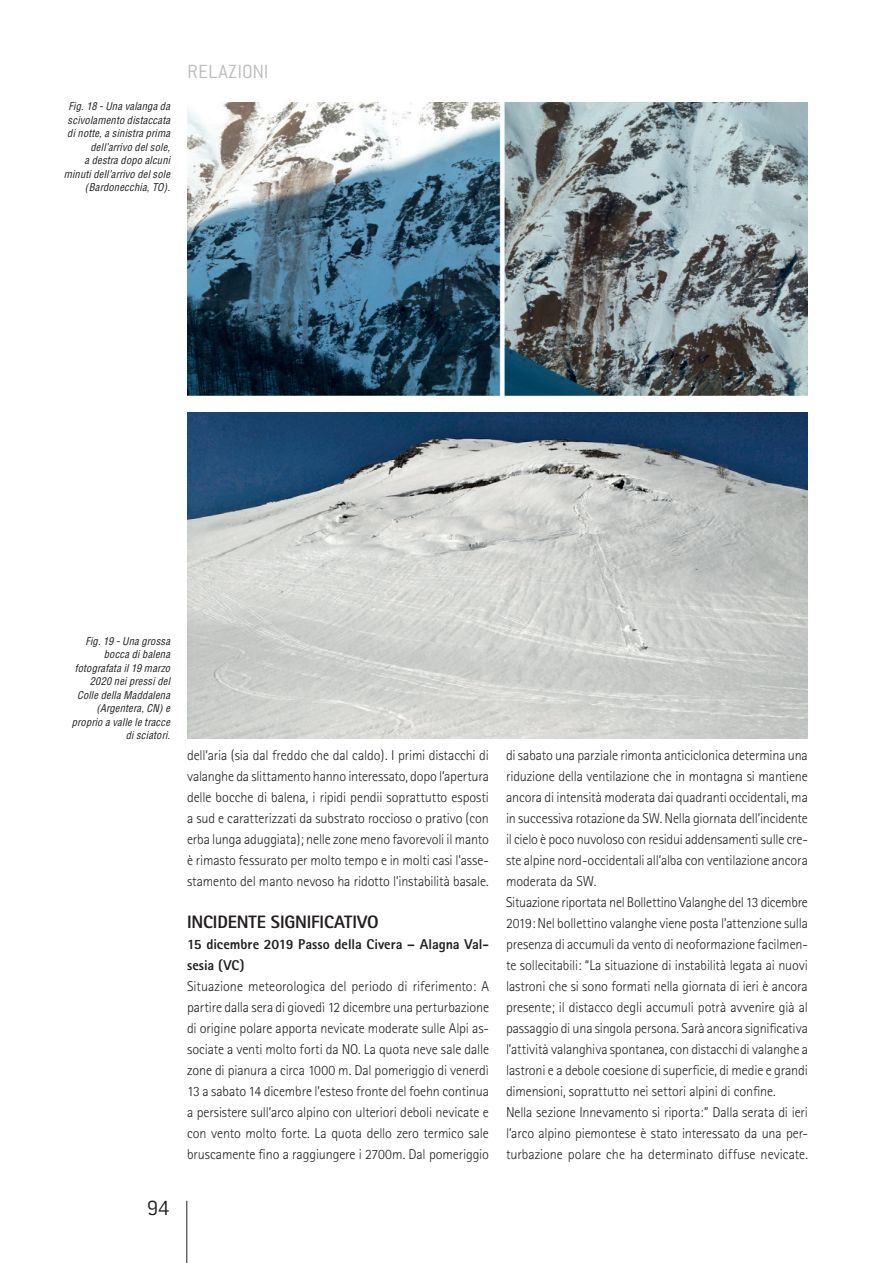
<style>
.page{position:relative;width:893px;height:1263px;background:#fff}
.page>*{position:absolute;margin:0;border:0;box-sizing:border-box;transform-origin:0 0}
.t1{font:300 22.5px "Conduit ITC";color:#231f20}
.t2{font:300 21px "Conduit ITC";letter-spacing:.01em;color:#bcbdc0}
.t3{font:800 18px "Rotis Sans Serif";letter-spacing:-.01em;color:#231f20}
.t4{font:300 14.25px/21px "Rotis Sans Serif";letter-spacing:-.01em;color:#231f20;text-align:justify}
.t5{font:800 14.25px/21px "Rotis Sans Serif";letter-spacing:-.005em;color:#231f20}
.t6{font:italic condensed 10.5px/13.5px "Helvetica";letter-spacing:.015em;color:#231f20;text-align:right}
</style>
<div class="page">
<img style="left:187px;top:102px;width:621px;height:294px">
<img style="left:187px;top:413px;width:621px;height:325px">
<hr style="left:186px;top:1201px;width:1px;height:62px;background:#231f20">
<p class="t6" style="left:64px;top:100px;width:108px">Fig. 18 - Una valanga da scivolamento distaccata di notte, a sinistra prima dell’arrivo del sole,<br>a destra dopo alcuni minuti dell’arrivo del sole (Bardonecchia, TO).</p>
<h2 class="t2" style="left:187px;top:60px;width:83px">RELAZIONI</h2>
<p class="t6" style="left:72px;top:634px;width:100px">Fig. 19 - Una grossa bocca di balena fotografata il 19 marzo<br>2020 nei pressi del<br>Colle della Maddalena (Argentera, CN) e proprio a valle le tracce di sciatori.</p>
<h1 class="t1" style="left:147px;top:1195px;width:24px">94</h1>
<p class="t4" style="left:187px;top:745px;width:303px">dell’aria (sia dal freddo che dal caldo). I primi distacchi di valanghe da slittamento hanno interessato, dopo l’apertura delle bocche di balena, i ripidi pendii soprattutto esposti a sud e caratterizzati da substrato roccioso o prativo (con erba lunga aduggiata); nelle zone meno favorevoli il manto è rimasto fessurato per molto tempo e in molti casi l’asse&shy;stamento del manto nevoso ha ridotto l’instabilità basale.</p>
<p class="t3" style="left:187px;top:910px;width:193px">INCIDENTE SIGNIFICATIVO</p>
<p class="t5" style="left:187px;top:933px;width:303px">15 dicembre 2019 Passo della Civera – Alagna Val&shy;sesia (VC)</p>
<p class="t4" style="left:187px;top:976px;width:303px">Situazione meteorologica del periodo di riferimento: A partire dalla sera di giovedì 12 dicembre una perturbazione di origine polare apporta nevicate moderate sulle Alpi as&shy;sociate a venti molto forti da NO. La quota neve sale dalle zone di pianura a circa 1000 m. Dal pomeriggio di venerdì 13 a sabato 14 dicembre l’esteso fronte del foehn continua a persistere sull’arco alpino con ulteriori deboli nevicate e con vento molto forte. La quota dello zero termico sale bruscamente fino a raggiungere i 2700m. Dal pomeriggio</p>
<p class="t4" style="left:506px;top:745px;width:303px;text-align:left">di sabato una parziale rimonta anticiclonica determina una riduzione della ventilazione che in montagna si mantiene ancora di intensità moderata dai quadranti occidentali, ma in successiva rotazione da SW. Nella giornata dell’incidente il cielo è poco nuvoloso con residui addensamenti sulle cre&shy;ste alpine nord-occidentali all’alba con ventilazione ancora moderata da SW.<br>Situazione riportata nel Bollettino Valanghe del 13 dicembre 2019: Nel bollettino valanghe viene posta l’attenzione sulla presenza di accumuli da vento di neoformazione facilmen&shy;te sollecitabili: “La situazione di instabilità legata ai nuovi lastroni che si sono formati nella giornata di ieri è ancora presente; il distacco degli accumuli potrà avvenire già al passaggio di una singola persona. Sarà ancora significativa l’attività valanghiva spontanea, con distacchi di valanghe a lastroni e a debole coesione di superficie, di medie e grandi dimensioni, soprattutto nei settori alpini di confine.<br>Nella sezione Innevamento si riporta:” Dalla serata di ieri l’arco alpino piemontese è stato interessato da una per&shy;turbazione polare che ha determinato diffuse nevicate.</p>
</div>
